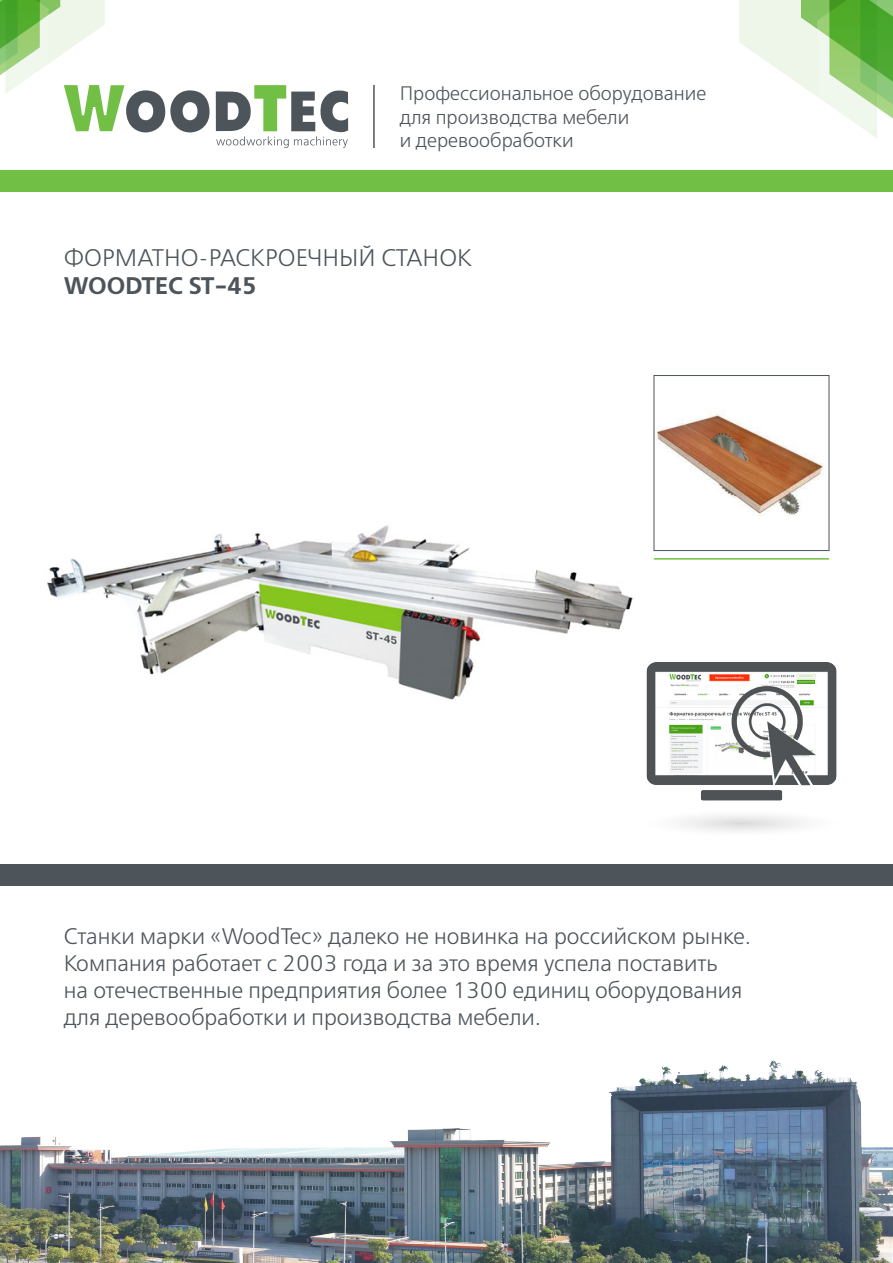
<style>
.page{position:relative;width:893px;height:1263px;background:#fff}
.page>*{position:absolute;margin:0;border:0;box-sizing:border-box;transform-origin:0 0}
.t1{font:24px "Free Set Light C";color:#4d545a}
.t2{font:24px "Free Set Demi C";color:#4d545a}
.ЗАГОЛОВКИ{font:22.5px/27px "Free Set Light C";color:#4d545a}
.t3{font:19.5px/23.4px "Free Set Light C";color:#4d545a}
</style>
<div class="page">
<img style="left:47px;top:525px;width:586px;height:175px">
<hr style="left:654px;top:558px;width:175px;height:2px;background:#71bf44">
<img style="left:656px;top:409px;width:168px;height:107px">
<div style="left:654px;top:375px;width:175px;height:176px;border:1px solid #4d545a"></div>
<svg style="left:739px;top:0;width:154px;height:138px"></svg>
<svg style="left:0;top:0;width:348px;height:148px"></svg>
<div style="left:0;top:170px;width:893px;height:21px;background:#71bf44"></div>
<div style="left:0;top:864px;width:893px;height:21px;background:#4d545a"></div>
<hr style="left:373px;top:85px;width:2px;height:63px;background:#4d545a">
<img style="left:0;top:1060px;width:893px;height:203px">
<img style="left:646px;top:662px;width:191px;height:169px">
<p class="t3" style="left:400px;top:83px;width:308px">Профессиональное оборудование для производства мебели<br>и деревообработки</p>
<p class="t1" style="left:64px;top:245px;width:410px">ФОРМАТНО-РАСКРОЕЧНЫЙ СТАНОК</p>
<p class="t2" style="left:64px;top:272px;width:194px">WOODTEC ST-45</p>
<p class="ЗАГОЛОВКИ" style="left:64px;top:924px;width:689px">Станки марки «WoodTec» далеко не новинка на российском рынке.<br>Компания работает с 2003 года и за это время успела поставить<br>на отечественные предприятия более 1300 единиц оборудования для деревообработки и производства мебели.</p>
</div>
